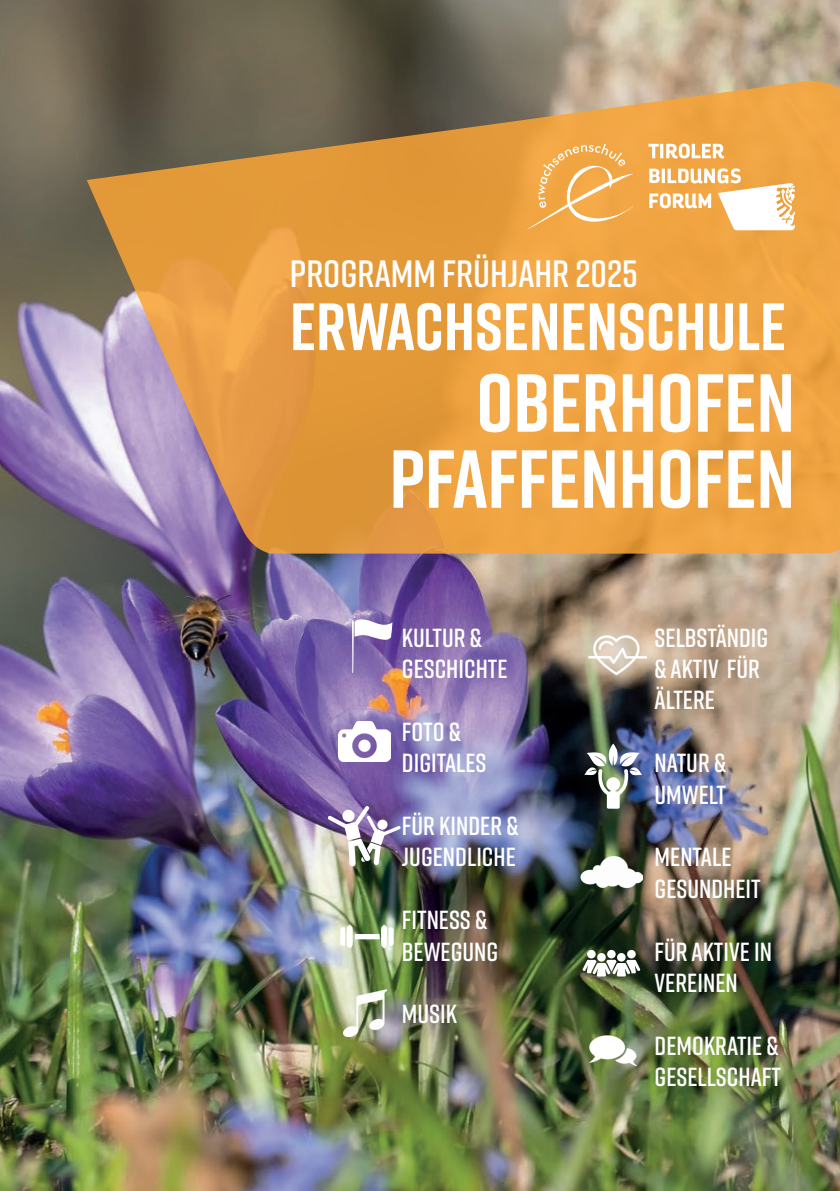
<style>
.page{position:relative;width:840px;height:1191px;background:#fff}
.page>*{position:absolute;margin:0;border:0;box-sizing:border-box;transform-origin:0 0}
.t1{font:700 82px/76px "Rift";color:#fff;text-align:right}
.t2{font:700 66.6px "Rift";color:#fff}
.t3{font:600 38px "Rift";color:#fff}
.t4{font:600 26.2px/31.4px "Rift";color:#fff}
</style>
<div class="page">
<img style="left:0;top:0;width:839px;height:1191px">
<svg style="left:87px;top:80px;width:752px;height:473px;background:#d6984d"></svg>
<svg style="left:526px;top:144px;width:105px;height:86px;background:#f3b05a"></svg>
<svg style="left:648px;top:143px;width:75px;height:16px"></svg>
<svg style="left:649px;top:168px;width:145px;height:62px"></svg>
<svg style="left:340px;top:924px;width:53px;height:24px"></svg>
<svg style="left:352px;top:619px;width:40px;height:54px"></svg>
<img style="left:580px;top:854px;width:61px;height:35px">
<img style="left:338px;top:721px;width:52px;height:40px">
<img style="left:588px;top:626px;width:58px;height:57px">
<svg style="left:582px;top:959px;width:57px;height:17px"></svg>
<svg style="left:586px;top:950px;width:9px;height:8px"></svg>
<svg style="left:596px;top:953px;width:9px;height:8px"></svg>
<svg style="left:606px;top:950px;width:9px;height:8px"></svg>
<svg style="left:626px;top:950px;width:9px;height:8px"></svg>
<svg style="left:616px;top:953px;width:9px;height:8px"></svg>
<img style="left:584px;top:743px;width:57px;height:65px">
<img style="left:327px;top:806px;width:73px;height:60px">
<img style="left:589px;top:1035px;width:47px;height:30px">
<img style="left:343px;top:989px;width:43px;height:47px">
<h3 class="t3" style="left:290px;top:246px;width:349px">PROGRAMM FRÜHJAHR 2025</h3>
<h2 class="t2" style="left:290px;top:279px;width:497px">ERWACHSENENSCHULE</h2>
<h1 class="t1" style="left:389px;top:363px;width:407px">OBERHOFEN<br>PFAFFENHOFEN</h1>
<p class="t4" style="left:402px;top:621px;width:107px">KULTUR &amp;<br>GESCHICHTE</p>
<p class="t4" style="left:402px;top:715px;width:86px">FOTO &amp;<br>DIGITALES</p>
<p class="t4" style="left:402px;top:809px;width:118px">FÜR KINDER &amp;<br>JUGENDLICHE</p>
<p class="t4" style="left:402px;top:903px;width:98px">FITNESS &amp;<br>BEWEGUNG</p>
<p class="t4" style="left:402px;top:998px;width:57px">MUSIK</p>
<p class="t4" style="left:654px;top:621px;width:115px">SELBSTÄNDIG &amp; AKTIV FÜR<br>ÄLTERE</p>
<p class="t4" style="left:654px;top:746px;width:73px">NATUR &amp;<br>UMWELT</p>
<p class="t4" style="left:654px;top:841px;width:107px">MENTALE<br>GESUNDHEIT</p>
<p class="t4" style="left:654px;top:935px;width:119px">FÜR AKTIVE IN<br>VEREINEN</p>
<p class="t4" style="left:654px;top:1029px;width:128px">DEMOKRATIE &amp;<br>GESELLSCHAFT</p>
</div>
